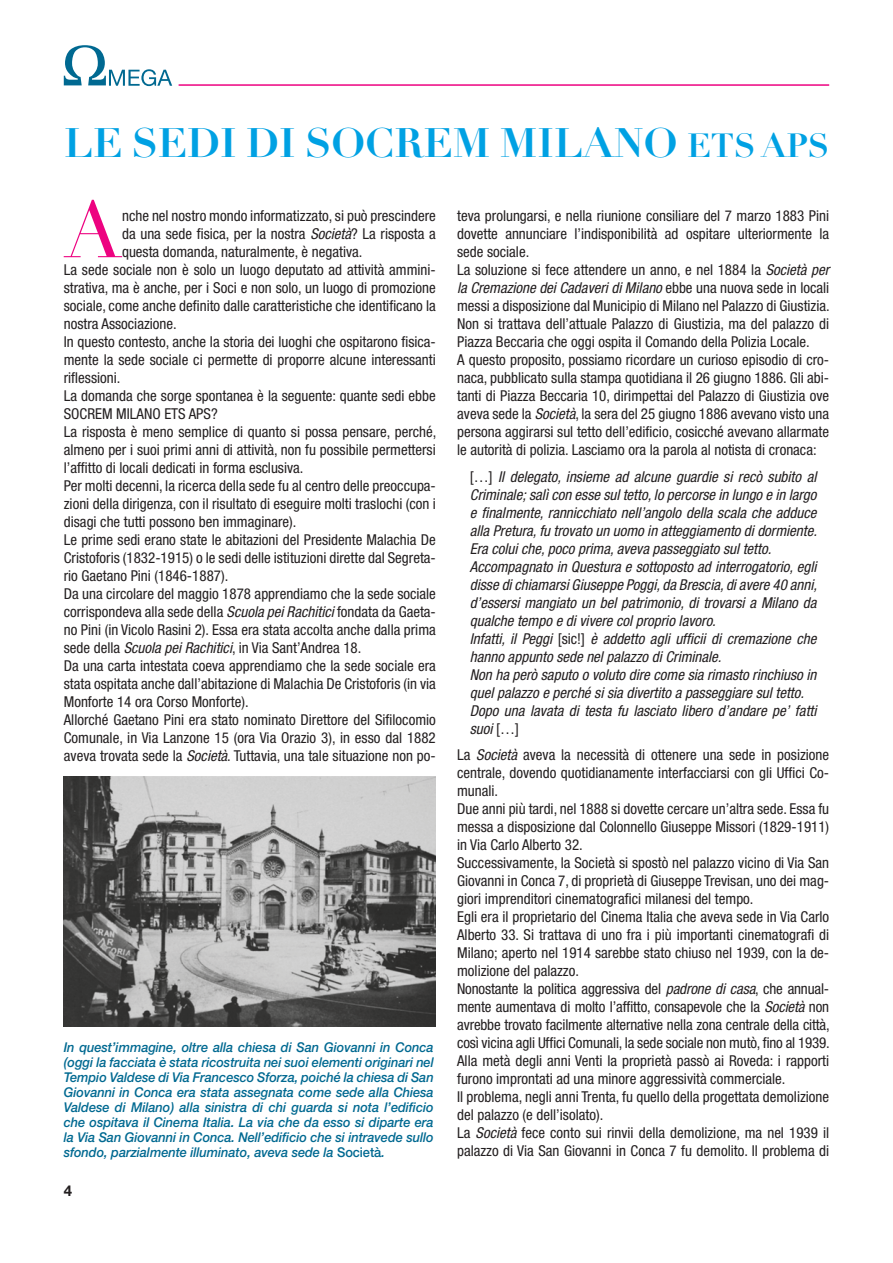
<style>
.page{position:relative;width:893px;height:1263px;background:#fff}
.page>*{position:absolute;margin:0;border:0;box-sizing:border-box;transform-origin:0 0}
.t1{font:78.6px "Didot LT Std";color:#ed0280}
.t2{font:700 40.5px "Didot LT Std";color:#00a1e3}
.t3{font:condensed 15px/18px "Helvetica Neue LT Std";color:#231f20}
.t4{font:italic condensed 15px/18px "Helvetica Neue LT Std";color:#231f20}
.t5{font:700 15px "Helvetica Neue LT Std";color:#231f20}
.t6{font:italic 500 13.5px/15px "Helvetica Neue LT Std";letter-spacing:-.005em;color:#006991;text-align:justify;scale:.95 1}
.s1{font-size:33px}
.s2{font-style:italic}
.s3{font-style:normal}
</style>
<div class="page">
<hr style="left:179px;top:84px;width:650px;height:2px;background:#ed0280">
<svg style="left:64px;top:45px;width:108px;height:41px"></svg>
<img style="left:64px;top:776px;width:372px;height:251px">
<h2 class="t2" style="left:64px;top:118px;width:767px">LE SEDI DI SOCREM MILANO <span class="s1">ETS APS</span></h2>
<h1 class="t1" style="left:64px;top:183px;width:60px">A</h1>
<p class="t3" style="left:122px;top:207px;width:315px">nche nel nostro mondo informatizzato, si può prescindere</p>
<p class="t3" style="left:122px;top:225px;width:315px">da una sede fisica, per la nostra <span class="s2">Società</span>? La risposta a</p>
<p class="t3" style="left:122px;top:243px;width:242px">questa domanda, naturalmente, è negativa.</p>
<p class="t3" style="left:64px;top:261px;width:374px">La sede sociale non è solo un luogo deputato ad attività ammini-</p>
<p class="t3" style="left:64px;top:279px;width:373px">strativa, ma è anche, per i Soci e non solo, un luogo di promozione</p>
<p class="t3" style="left:64px;top:297px;width:374px">sociale, come anche definito dalle caratteristiche che identificano la</p>
<p class="t3" style="left:64px;top:315px;width:114px">nostra Associazione.</p>
<p class="t3" style="left:64px;top:333px;width:374px">In questo contesto, anche la storia dei luoghi che ospitarono fisica-</p>
<p class="t3" style="left:64px;top:351px;width:374px">mente la sede sociale ci permette di proporre alcune interessanti</p>
<p class="t3" style="left:64px;top:369px;width:58px">riflessioni.</p>
<p class="t3" style="left:64px;top:387px;width:374px">La domanda che sorge spontanea è la seguente: quante sedi ebbe</p>
<p class="t3" style="left:64px;top:405px;width:155px">SOCREM MILANO ETS APS?</p>
<p class="t3" style="left:64px;top:423px;width:374px">La risposta è meno semplice di quanto si possa pensare, perché,</p>
<p class="t3" style="left:64px;top:441px;width:373px">almeno per i suoi primi anni di attività, non fu possibile permettersi</p>
<p class="t3" style="left:64px;top:459px;width:241px">l’affitto di locali dedicati in forma esclusiva.</p>
<p class="t3" style="left:64px;top:477px;width:374px">Per molti decenni, la ricerca della sede fu al centro delle preoccupa-</p>
<p class="t3" style="left:64px;top:495px;width:373px">zioni della dirigenza, con il risultato di eseguire molti traslochi (con i</p>
<p class="t3" style="left:64px;top:513px;width:234px">disagi che tutti possono ben immaginare).</p>
<p class="t3" style="left:64px;top:531px;width:374px">Le prime sedi erano state le abitazioni del Presidente Malachia De</p>
<p class="t3" style="left:64px;top:549px;width:374px">Cristoforis (1832-1915) o le sedi delle istituzioni dirette dal Segreta-</p>
<p class="t3" style="left:64px;top:567px;width:166px">rio Gaetano Pini (1846-1887).</p>
<p class="t3" style="left:64px;top:585px;width:374px">Da una circolare del maggio 1878 apprendiamo che la sede sociale</p>
<p class="t3" style="left:64px;top:603px;width:374px">corrispondeva alla sede della <span class="s2">Scuola pei Rachitici</span> fondata da Gaeta-</p>
<p class="t3" style="left:64px;top:621px;width:374px">no Pini (in Vicolo Rasini 2). Essa era stata accolta anche dalla prima</p>
<p class="t3" style="left:64px;top:639px;width:299px">sede della <span class="s2">Scuola pei Rachitici</span>, in Via Sant’Andrea 18.</p>
<p class="t3" style="left:64px;top:657px;width:374px">Da una carta intestata coeva apprendiamo che la sede sociale era</p>
<p class="t3" style="left:64px;top:675px;width:374px">stata ospitata anche dall’abitazione di Malachia De Cristoforis (in via</p>
<p class="t3" style="left:64px;top:693px;width:186px">Monforte 14 ora Corso Monforte).</p>
<p class="t3" style="left:64px;top:711px;width:374px">Allorché Gaetano Pini era stato nominato Direttore del Sifilocomio</p>
<p class="t3" style="left:64px;top:729px;width:374px">Comunale, in Via Lanzone 15 (ora Via Orazio 3), in esso dal 1882</p>
<p class="t3" style="left:64px;top:747px;width:374px">aveva trovata sede la <span class="s2">Società</span>. Tuttavia, una tale situazione non po-</p>
<p class="t6" style="left:64px;top:1039px;width:391px">In quest’immagine, oltre alla chiesa di San Giovanni in Conca (oggi la facciata è stata ricostruita nei suoi elementi originari nel Tempio Valdese di Via Francesco Sforza, poiché la chiesa di San Giovanni in Conca era stata assegnata come sede alla Chiesa Valdese di Milano) alla sinistra di chi guarda si nota l’edificio che ospitava il Cinema Italia. La via che da esso si diparte era la Via San Giovanni in Conca. Nell’edificio che si intravede sullo sfondo, parzialmente illuminato, aveva sede la <span class="s3">Società</span>.</p>
<p class="t5" style="left:64px;top:1181px;width:10px">4</p>
<p class="t3" style="left:457px;top:207px;width:374px">teva prolungarsi, e nella riunione consiliare del 7 marzo 1883 Pini dovette annunciare l’indisponibilità ad ospitare ulteriormente la sede sociale.<br>La soluzione si fece attendere un anno, e nel 1884 la <span class="s2">Società per la Cremazione dei Cadaveri di Milano</span> ebbe una nuova sede in locali messi a disposizione dal Municipio di Milano nel Palazzo di Giustizia.<br>Non si trattava dell’attuale Palazzo di Giustizia, ma del palazzo di Piazza Beccaria che oggi ospita il Comando della Polizia Locale.<br>A questo proposito, possiamo ricordare un curioso episodio di cro&shy;naca, pubblicato sulla stampa quotidiana il 26 giugno 1886. Gli abi&shy;tanti di Piazza Beccaria 10, dirimpettai del Palazzo di Giustizia ove aveva sede la <span class="s2">Società</span>, la sera del 25 giugno 1886 avevano visto una persona aggirarsi sul tetto dell’edificio, cosicché avevano allarmate le autorità di polizia. Lasciamo ora la parola al notista di cronaca:</p>
<p class="t4" style="left:470px;top:468px;width:349px"><span class="s3">[…]</span> Il delegato, insieme ad alcune guardie si recò subito al Criminale; salì con esse sul tetto, lo percorse in lungo e in largo e finalmente, rannicchiato nell’angolo della scala che adduce alla Pretura, fu trovato un uomo in atteggiamento di dormiente.<br>Era colui che, poco prima, aveva passeggiato sul tetto.<br>Accompagnato in Questura e sottoposto ad interrogatorio, egli disse di chiamarsi Giuseppe Poggi, da Brescia, di avere 40 anni, d’essersi mangiato un bel patrimonio, di trovarsi a Milano da qualche tempo e di vivere col proprio lavoro.<br>Infatti, il Peggi <span class="s3">[sic!]</span> è addetto agli ufficii di cremazione che hanno appunto sede nel palazzo di Criminale.<br>Non ha però saputo o voluto dire come sia rimasto rinchiuso in quel palazzo e perché si sia divertito a passeggiare sul tetto.<br>Dopo una lavata di testa fu lasciato libero d’andare pe’ fatti suoi <span class="s3">[…]</span></p>
<p class="t3" style="left:457px;top:746px;width:374px">La <span class="s2">Società</span> aveva la necessità di ottenere una sede in posizione centrale, dovendo quotidianamente interfacciarsi con gli Uffici Co&shy;munali.<br>Due anni più tardi, nel 1888 si dovette cercare un’altra sede. Essa fu messa a disposizione dal Colonnello Giuseppe Missori (1829-1911) in Via Carlo Alberto 32.<br>Successivamente, la Società si spostò nel palazzo vicino di Via San Giovanni in Conca 7, di proprietà di Giuseppe Trevisan, uno dei mag&shy;giori imprenditori cinematografici milanesi del tempo.<br>Egli era il proprietario del Cinema Italia che aveva sede in Via Carlo Alberto 33. Si trattava di uno fra i più importanti cinematografi di Milano; aperto nel 1914 sarebbe stato chiuso nel 1939, con la de&shy;molizione del palazzo.<br>Nonostante la politica aggressiva del <span class="s2">padrone di casa</span>, che annual&shy;mente aumentava di molto l’affitto, consapevole che la <span class="s2">Società</span> non avrebbe trovato facilmente alternative nella zona centrale della città, così vicina agli Uffici Comunali, la sede sociale non mutò, fino al 1939.<br>Alla metà degli anni Venti la proprietà passò ai Roveda: i rapporti furono improntati ad una minore aggressività commerciale.<br>Il problema, negli anni Trenta, fu quello della progettata demolizione del palazzo (e dell’isolato).<br>La <span class="s2">Società</span> fece conto sui rinvii della demolizione, ma nel 1939 il palazzo di Via San Giovanni in Conca 7 fu demolito. Il problema di</p>
</div>
